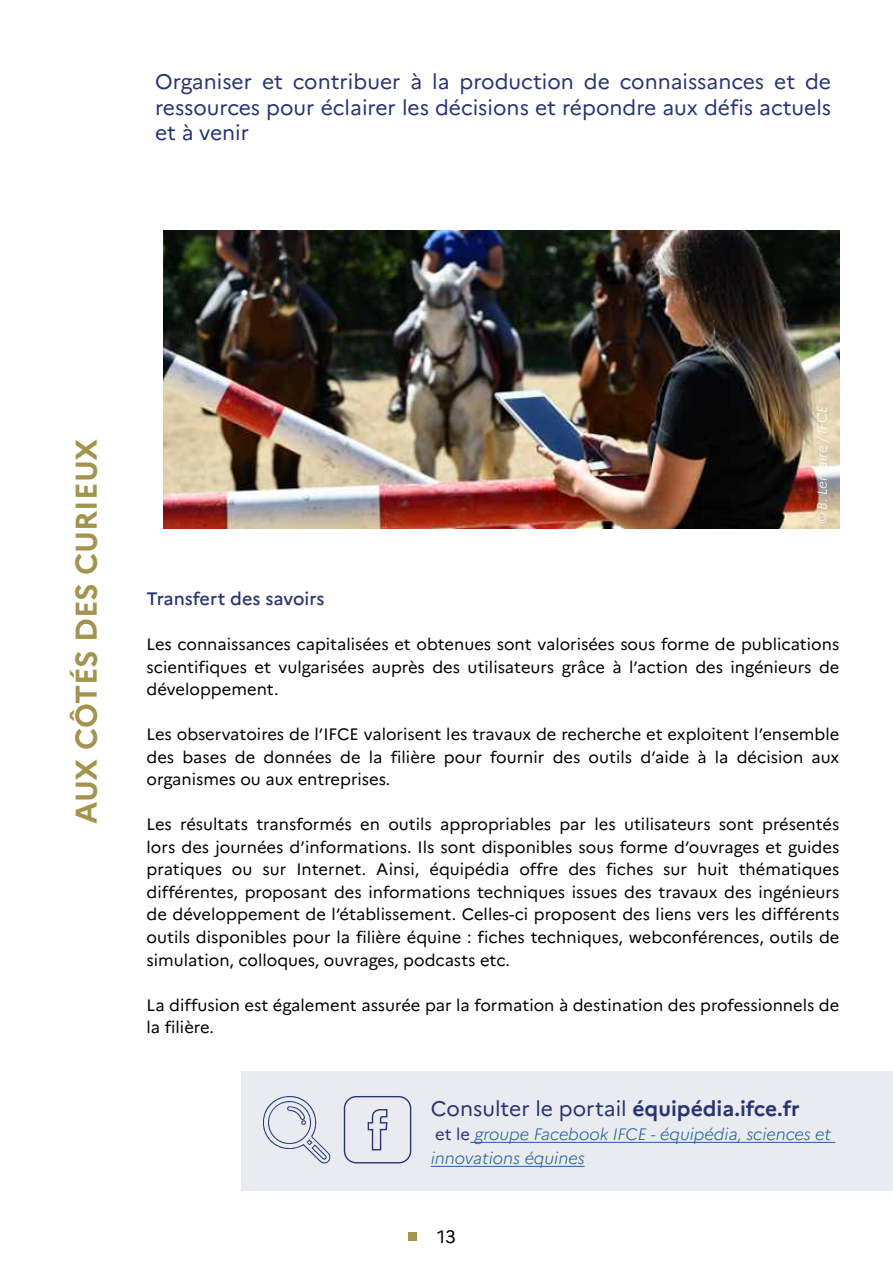
<style>
.page{position:relative;width:893px;height:1263px;background:#fff}
.page>*{position:absolute;margin:0;border:0;box-sizing:border-box;transform-origin:0 0}
.t1{font:700 30px "Marianne";color:#a3934c}
.t2{font:21px/25.2px "Marianne";color:#273475;text-align:justify}
.t3{font:500 18px "Marianne";color:#273475}
.t4{font:18px "Marianne";color:#000}
.t5{font:16.5px/22.5px "Marianne";color:#000;text-align:justify}
.t6{font:italic 300 16.5px/24px "Marianne";color:#275b9b}
.t7{font:italic 300 13.5px "Marianne";color:#fff}
.s1{font-weight:700}
.s2{font-weight:400;font-style:normal;color:#273475}
</style>
<div class="page">
<img style="left:163px;top:231px;width:676px;height:298px">
<div style="left:241px;top:1071px;width:652px;height:119px;background:#e9ebf1"></div>
<hr style="left:470px;top:1142px;width:365px;height:1px;background:#275b9b">
<hr style="left:431px;top:1166px;width:154px;height:1px;background:#275b9b">
<svg style="left:263px;top:1096px;width:67px;height:67px"></svg>
<div style="left:344px;top:1096px;width:67px;height:67px;border:1px solid #273475;border-radius:12px"></div>
<svg style="left:367px;top:1109px;width:21px;height:42px"></svg>
<div style="left:409px;top:1232px;width:8px;height:9px;background:#a3934c"></div>
<p class="t2" style="left:155px;top:69px;width:678px">Organiser et contribuer à la production de connaissances et de ressources pour éclairer les décisions et répondre aux défis actuels et à venir</p>
<h1 class="t1" style="left:68px;top:824px;width:387px;rotate:-90deg">AUX CÔTÉS DES CURIEUX</h1>
<p class="t7" style="left:814px;top:524px;width:120px;rotate:-90deg">© B. Lemaire / IFCE</p>
<p class="t3" style="left:147px;top:588px;width:180px">Transfert des savoirs</p>
<p class="t5" style="left:147px;top:633px;width:694px">Les connaissances capitalisées et obtenues sont valorisées sous forme de publications scientifiques et vulgarisées auprès des utilisateurs grâce à l’action des ingénieurs de développement.</p>
<p class="t5" style="left:147px;top:723px;width:694px">Les observatoires de l’IFCE valorisent les travaux de recherche et exploitent l’ensemble des bases de données de la filière pour fournir des outils d’aide à la décision aux organismes ou aux entreprises.</p>
<p class="t5" style="left:147px;top:813px;width:694px">Les résultats transformés en outils appropriables par les utilisateurs sont présentés lors des journées d’informations. Ils sont disponibles sous forme d’ouvrages et guides pratiques ou sur Internet. Ainsi, équipédia offre des fiches sur huit thématiques différentes, proposant des informations techniques issues des travaux des ingénieurs de développement de l’établissement. Celles-ci proposent des liens vers les différents outils disponibles pour la filière équine : fiches techniques, webconférences, outils de simulation, colloques, ouvrages, podcasts etc.</p>
<p class="t5" style="left:147px;top:993px;width:694px">La diffusion est également assurée par la formation à destination des professionnels de la filière.</p>
<p class="t2" style="left:431px;top:1096px;width:370px">Consulter le portail <span class="s1">équipédia.ifce.fr</span></p>
<p class="t6" style="left:431px;top:1122px;width:402px"><span class="s2">et le</span> groupe Facebook IFCE - équipédia, sciences et innovations équines</p>
<p class="t4" style="left:437px;top:1225px;width:20px">13</p>
</div>
